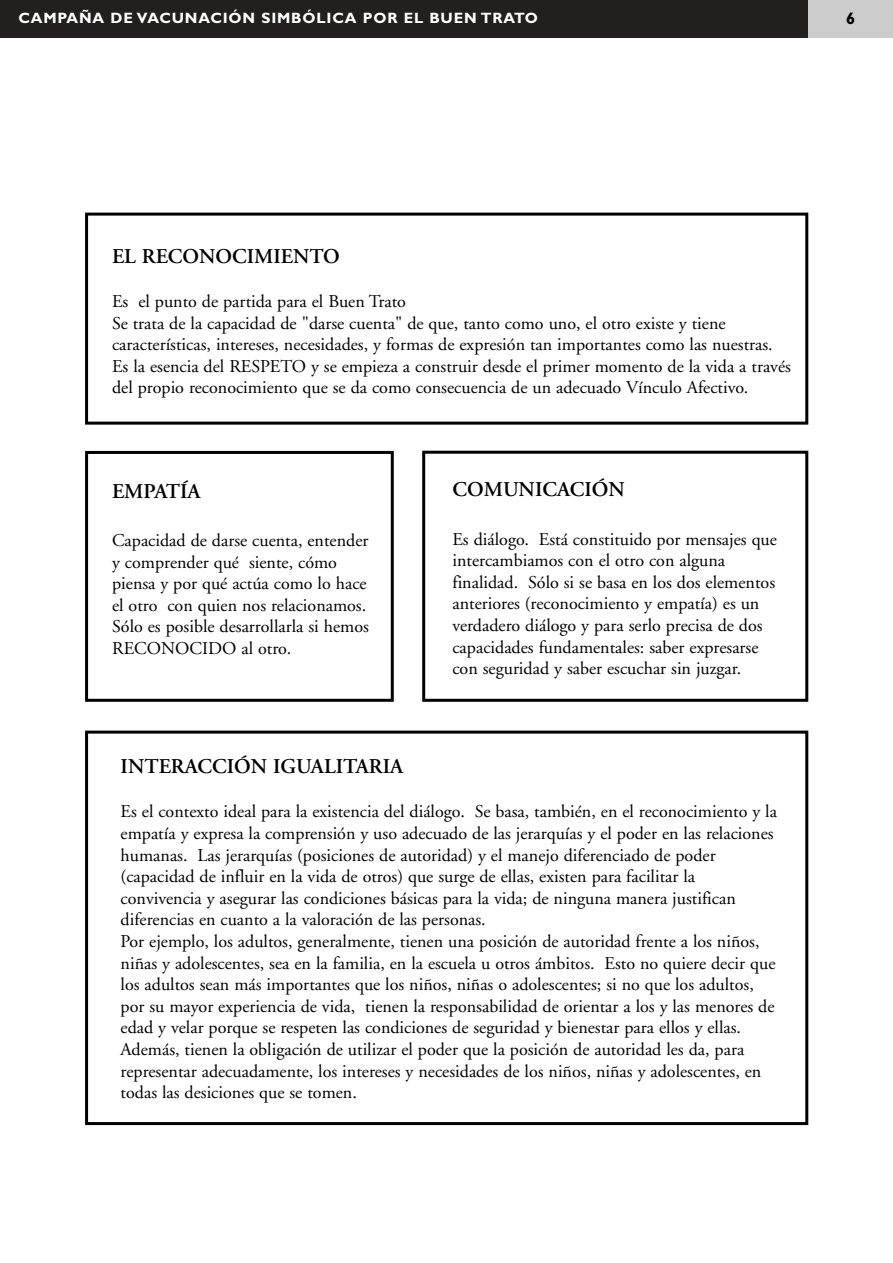
<style>
.page{position:relative;width:893px;height:1263px;background:#fff}
.page>*{position:absolute;margin:0;border:0;box-sizing:border-box;transform-origin:0 0}
.t1{font:600 21px "Adobe Garamond";color:#000}
.t2{font:18px/21.6px "Adobe Garamond";color:#000}
.t3{font:700 16.5px "Gill Sans";color:#000}
.t4{font:700 15px "Gill Sans";letter-spacing:.055em;color:#fff}
</style>
<div class="page">
<div style="left:0;top:0;width:808px;height:38px;background:#231f1f"></div>
<div style="left:808px;top:0;width:84px;height:38px;background:#ccc"></div>
<div style="left:85px;top:213px;width:723px;height:212px;border:3px solid #000"></div>
<div style="left:85px;top:731px;width:723px;height:394px;border:3px solid #000"></div>
<svg style="left:85px;top:450px;width:724px;height:252px"></svg>
<p class="t4" style="left:19px;top:13px;width:521px">CAMPAÑA DE VACUNACIÓN SIMBÓLICA POR EL BUEN TRATO</p>
<p class="t3" style="left:846px;top:13px;width:11px">6</p>
<p class="t1" style="left:112px;top:248px;width:229px">EL RECONOCIMIENTO</p>
<p class="t2" style="left:112px;top:292px;width:680px">Es el punto de partida para el Buen Trato<br>Se trata de la capacidad de "darse cuenta" de que, tanto como uno, el otro existe y tiene características, intereses, necesidades, y formas de expresión tan importantes como las nuestras.<br>Es la esencia del RESPETO y se empieza a construir desde el primer momento de la vida a través del propio reconocimiento que se da como consecuencia de un adecuado Vínculo Afectivo.</p>
<p class="t1" style="left:112px;top:483px;width:90px">EMPATÍA</p>
<p class="t2" style="left:112px;top:531px;width:258px">Capacidad de darse cuenta, entender y comprender qué siente, cómo piensa y por qué actúa como lo hace el otro con quien nos relacionamos.<br>Sólo es posible desarrollarla si hemos<br>RECONOCIDO al otro.</p>
<p class="t1" style="left:452px;top:481px;width:174px">COMUNICACIÓN</p>
<p class="t2" style="left:452px;top:530px;width:326px">Es diálogo. Está constituido por mensajes que intercambiamos con el otro con alguna finalidad. Sólo si se basa en los dos elementos anteriores (reconocimiento y empatía) es un verdadero diálogo y para serlo precisa de dos capacidades fundamentales: saber expresarse con seguridad y saber escuchar sin juzgar.</p>
<p class="t1" style="left:121px;top:758px;width:284px">INTERACCIÓN IGUALITARIA</p>
<p class="t2" style="left:121px;top:802px;width:658px">Es el contexto ideal para la existencia del diálogo. Se basa, también, en el reconocimiento y la empatía y expresa la comprensión y uso adecuado de las jerarquías y el poder en las relaciones humanas. Las jerarquías (posiciones de autoridad) y el manejo diferenciado de poder (capacidad de influir en la vida de otros) que surge de ellas, existen para facilitar la convivencia y asegurar las condiciones básicas para la vida; de ninguna manera justifican diferencias en cuanto a la valoración de las personas.<br>Por ejemplo, los adultos, generalmente, tienen una posición de autoridad frente a los niños, niñas y adolescentes, sea en la familia, en la escuela u otros ámbitos. Esto no quiere decir que los adultos sean más importantes que los niños, niñas o adolescentes; si no que los adultos, por su mayor experiencia de vida, tienen la responsabilidad de orientar a los y las menores de edad y velar porque se respeten las condiciones de seguridad y bienestar para ellos y ellas.<br>Además, tienen la obligación de utilizar el poder que la posición de autoridad les da, para representar adecuadamente, los intereses y necesidades de los niños, niñas y adolescentes, en todas las desiciones que se tomen.</p>
</div>
